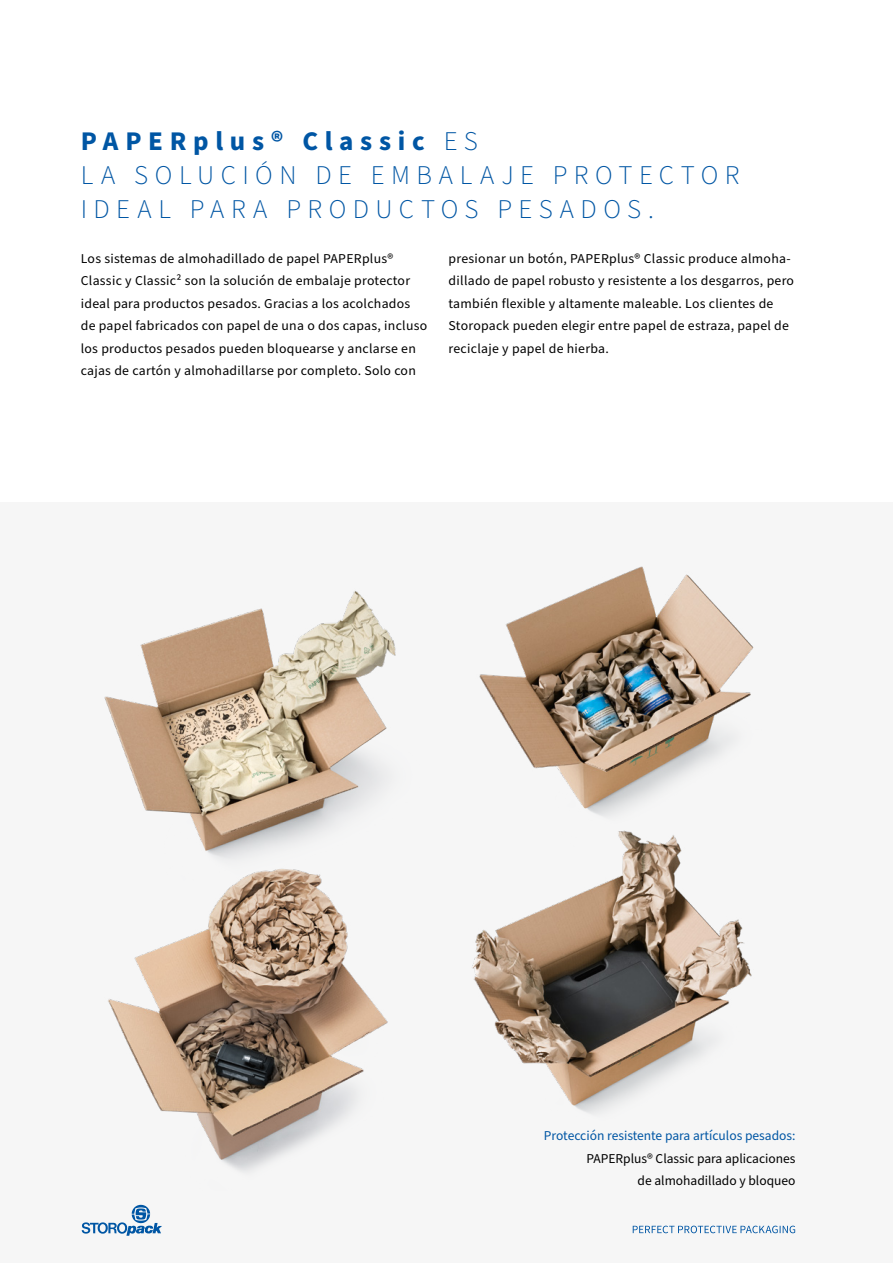
<style>
.page{position:relative;width:893px;height:1263px;background:#fff}
.page>*{position:absolute;margin:0;border:0;box-sizing:border-box;transform-origin:0 0}
.Headline__blue__ligh{font:300 27px/33.8px "Source Sans Pro";letter-spacing:.24em;color:#0056a4}
.Text_body_black__reg{font:13.5px/22.5px "Source Sans Pro";letter-spacing:.02em;color:#000}
.Text_body_black__reg-2{font:13.5px/22.5px "Source Sans Pro";color:#000;text-align:right}
.t1{font:13.5px "Source Sans Pro";color:#0056a4}
.s1{font-weight:700}
</style>
<div class="page">
<div style="left:0;top:503px;width:893px;height:760px;background:#f6f6f6"></div>
<img style="left:472px;top:846px;width:280px;height:268px">
<img style="left:479px;top:566px;width:275px;height:280px">
<img style="left:108px;top:881px;width:280px;height:291px">
<img style="left:104px;top:591px;width:292px;height:290px">
<svg style="left:633px;top:1226px;width:162px;height:7px"></svg>
<svg style="left:82px;top:1205px;width:80px;height:31px"></svg>
<p class="Headline__blue__ligh" style="left:81px;top:125px;width:660px"><span class="s1">PAPERplus® Classic</span> ES<br>LA SOLUCIÓN DE EMBALAJE PROTECTOR<br>IDEAL PARA PRODUCTOS PESADOS.</p>
<p class="Text_body_black__reg" style="left:81px;top:247px;width:348px">Los sistemas de almohadillado de papel PAPERplus® Classic y Classic² son la solución de embalaje protector ideal para productos pesados. Gracias a los acolchados de papel fabricados con papel de una o dos capas, incluso los productos pesados pueden bloquearse y anclarse en cajas de cartón y almohadillarse por completo. Solo con</p>
<p class="Text_body_black__reg" style="left:449px;top:247px;width:347px">presionar un botón, PAPERplus® Classic produce almoha&shy;dillado de papel robusto y resistente a los desgarros, pero también flexible y altamente maleable. Los clientes de Storopack pueden elegir entre papel de estraza, papel de reciclaje y papel de hierba.</p>
<p class="t1" style="left:544px;top:1127px;width:253px">Protección resistente para artículos pesados:</p>
<p class="Text_body_black__reg-2" style="left:586px;top:1147px;width:211px">PAPERplus® Classic para aplicaciones de almohadillado y bloqueo</p>
</div>
